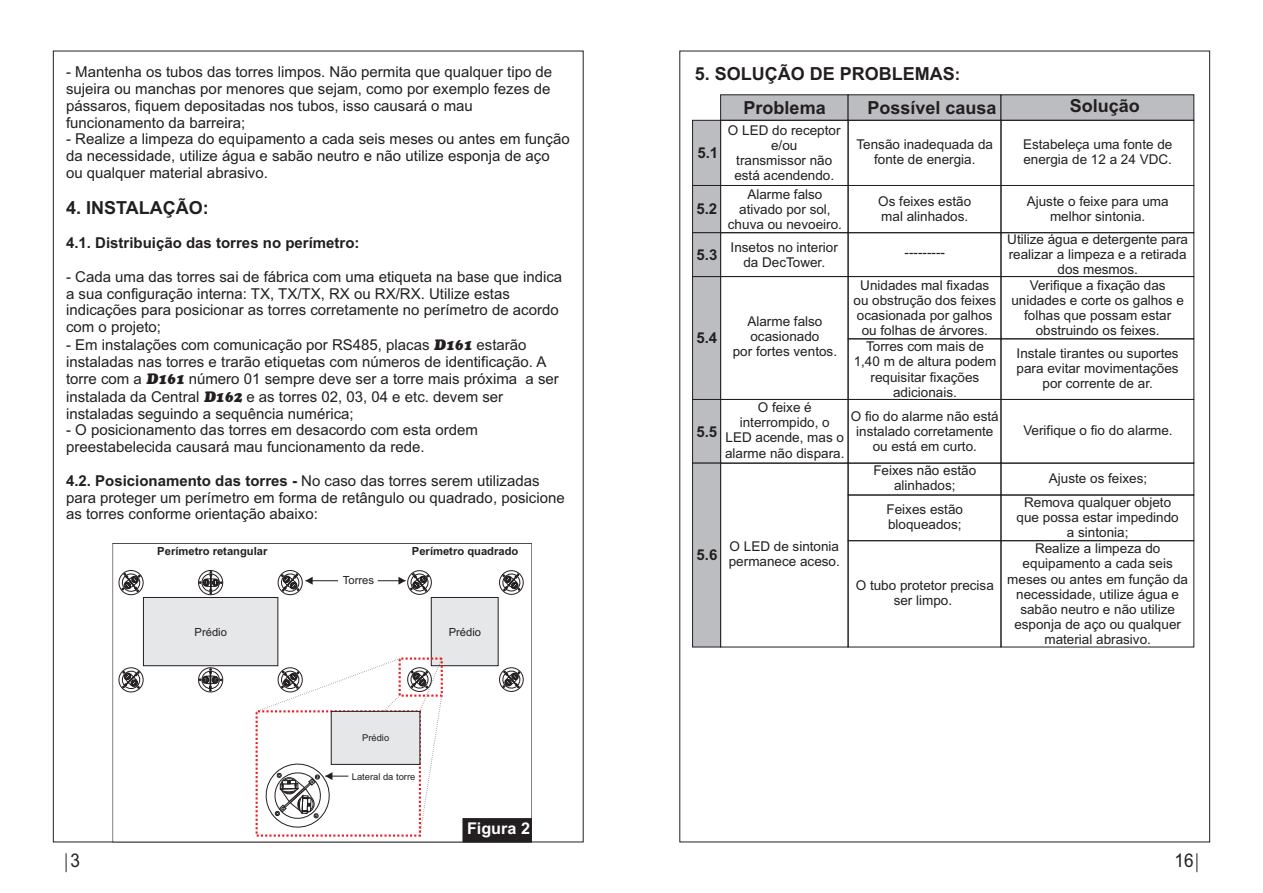
<style>
.page{position:relative;width:1263px;height:893px;background:#fff}
.page>*{position:absolute;margin:0;border:0;box-sizing:border-box;transform-origin:0 0}
.t1{font:18.9px "Arial";color:#231f20;scale:.91 1}
.t2{font:700 18px "Arial";color:#231f20}
.t3{font:700 16.2px "Arial";color:#fff}
.t4{font:15px/16.8px "Arial";color:#231f20}
.t5{font:700 15px "Arial";color:#231f20}
.t6{font:13.5px/15.1px "Arial";color:#231f20;text-align:center}
.t7{font:700 11.25px "Arial";color:#231f20}
.t8{font:11.25px "Arial";color:#231f20}
.t9{font:9.3px "Arial";color:#231f20}
.s1{font-family:"Cupertino Plain";font-style:italic}
.s2{font-weight:700}
.s3{font-size:16.5px}
</style>
<div class="page">
<svg style="left:1197px;top:853px;width:1px;height:19px"></svg>
<svg style="left:66px;top:853px;width:1px;height:19px"></svg>
<svg style="left:113px;top:543px;width:419px;height:299px"></svg>
<svg style="left:117px;top:568px;width:415px;height:274px"></svg>
<svg style="left:692px;top:94px;width:502px;height:553px"></svg>
<p class="t4" style="left:66px;top:65px;width:488px">- Mantenha os tubos das torres limpos. Não permita que qualquer tipo de sujeira ou manchas por menores que sejam, como por exemplo fezes de pássaros, fiquem depositadas nos tubos, isso causará o mau funcionamento da barreira;</p>
<p class="t4" style="left:66px;top:132px;width:505px">- Realize a limpeza do equipamento a cada seis meses ou antes em função da necessidade, utilize água e sabão neutro e não utilize esponja de aço ou qualquer material abrasivo.</p>
<h2 class="t2" style="left:66px;top:201px;width:144px">4. INSTALAÇÃO:</h2>
<p class="t5" style="left:66px;top:237px;width:295px">4.1. Distribuição das torres no perímetro:</p>
<p class="t4" style="left:66px;top:270px;width:498px">- Cada uma das torres sai de fábrica com uma etiqueta na base que indica a sua configuração interna: TX, TX/TX, RX ou RX/RX. Utilize estas indicações para posicionar as torres corretamente no perímetro de acordo com o projeto;</p>
<p class="t4" style="left:66px;top:337px;width:494px;line-height:17.2px">- Em instalações com comunicação por RS485, placas <span class="s1">D161</span> estarão instaladas nas torres e trarão etiquetas com números de identificação. A torre com a <span class="s1">D161</span> número 01 sempre deve ser a torre mais próxima a ser instalada da Central <span class="s1">D162</span> e as torres 02, 03, 04 e etc. devem ser instaladas seguindo a sequência numérica;</p>
<p class="t4" style="left:66px;top:423px;width:413px">- O posicionamento das torres em desacordo com esta ordem preestabelecida causará mau funcionamento da rede.</p>
<p class="t4" style="left:66px;top:473px;width:500px"><span class="s2">4.2. Posicionamento das torres -</span> No caso das torres serem utilizadas para proteger um perímetro em forma de retângulo ou quadrado, posicione as torres conforme orientação abaixo:</p>
<p class="t7" style="left:157px;top:547px;width:112px">Perímetro retangular</p>
<p class="t7" style="left:412px;top:547px;width:108px">Perímetro quadrado</p>
<p class="t8" style="left:343px;top:576px;width:33px">Torres</p>
<p class="t8" style="left:195px;top:627px;width:34px">Prédio</p>
<p class="t8" style="left:449px;top:627px;width:34px">Prédio</p>
<p class="t9" style="left:362px;top:734px;width:29px">Prédio</p>
<p class="t9" style="left:352px;top:773px;width:65px">Lateral da torre</p>
<p class="t3" style="left:467px;top:823px;width:65px">Figura 2</p>
<h2 class="t2" style="left:695px;top:67px;width:267px">5. SOLUÇÃO DE PROBLEMAS<span class="s3">:</span></h2>
<p class="t5" style="left:697px;top:147px;width:22px">5.1</p>
<p class="t5" style="left:696px;top:203px;width:22px">5.2</p>
<h2 class="t2" style="left:744px;top:101px;width:84px">Problema</h2>
<h2 class="t2" style="left:867px;top:101px;width:131px">Possível causa</h2>
<h2 class="t2" style="left:1070px;top:99px;width:72px">Solução</h2>
<p class="t6" style="left:728px;top:124px;width:114px">O LED do receptor e/ou<br>transmissor não está acendendo.</p>
<p class="t6" style="left:856px;top:138px;width:138px">Tensão inadequada da fonte de energia.</p>
<p class="t6" style="left:1023px;top:138px;width:151px;text-align:left">Estabeleça uma fonte de energia de 12 a 24 VDC.</p>
<p class="t6" style="left:728px;top:188px;width:116px">Alarme falso ativado por sol, chuva ou nevoeiro.</p>
<p class="t6" style="left:878px;top:195px;width:95px;text-align:left">Os feixes estão mal alinhados.</p>
<p class="t6" style="left:1027px;top:195px;width:143px">Ajuste o feixe para uma melhor sintonia.</p>
<p class="t6" style="left:731px;top:241px;width:109px">Insetos no interior da DecTower.</p>
<p class="t5" style="left:696px;top:249px;width:22px">5.3</p>
<p class="t6" style="left:904px;top:246px;width:42px">---------</p>
<p class="t6" style="left:1007px;top:233px;width:182px">Utilize água e detergente para realizar a limpeza e a retirada dos mesmos.</p>
<p class="t5" style="left:696px;top:332px;width:22px">5.4</p>
<p class="t6" style="left:733px;top:315px;width:106px">Alarme falso ocasionado<br>por fortes ventos.</p>
<p class="t6" style="left:853px;top:279px;width:144px">Unidades mal fixadas ou obstrução dos feixes ocasionada por galhos ou folhas de árvores.</p>
<p class="t6" style="left:1011px;top:279px;width:174px">Verifique a fixação das unidades e corte os galhos e folhas que possam estar obstruindo os feixes.</p>
<p class="t6" style="left:854px;top:340px;width:144px">Torres com mais de<br>1,40 m de altura podem requisitar fixações adicionais.</p>
<p class="t6" style="left:1017px;top:346px;width:164px">Instale tirantes ou suportes para evitar movimentações por corrente de ar.</p>
<p class="t6" style="left:725px;top:401px;width:121px">O feixe é interrompido, o<br>LED acende, mas o alarme não dispara.</p>
<p class="t6" style="left:851px;top:410px;width:149px">O fio do alarme não está instalado corretamente ou está em curto.</p>
<p class="t5" style="left:696px;top:426px;width:22px">5.5</p>
<p class="t6" style="left:1023px;top:424px;width:151px">Verifique o fio do alarme.</p>
<p class="t5" style="left:696px;top:549px;width:22px">5.6</p>
<p class="t6" style="left:729px;top:540px;width:113px;text-align:left">O LED de sintonia permanece aceso.</p>
<p class="t6" style="left:873px;top:464px;width:104px">Feixes não estão alinhados;</p>
<p class="t6" style="left:886px;top:503px;width:78px;text-align:left">Feixes estão bloqueados;</p>
<p class="t6" style="left:856px;top:579px;width:140px">O tubo protetor precisa ser limpo.</p>
<p class="t6" style="left:1024px;top:467px;width:149px;line-height:24.2px">Ajuste os feixes;<br>Remova qualquer objeto</p>
<p class="t6" style="left:1016px;top:511px;width:164px">que possa estar impedindo a sintonia;</p>
<p class="t6" style="left:1007px;top:542px;width:182px">Realize a limpeza do equipamento a cada seis meses ou antes em função da necessidade, utilize água e sabão neutro e não utilize esponja de aço ou qualquer material abrasivo.</p>
<h1 class="t1" style="left:70px;top:853px;width:12px">3</h1>
<h1 class="t1" style="left:1174px;top:853px;width:22px">16</h1>
</div>
